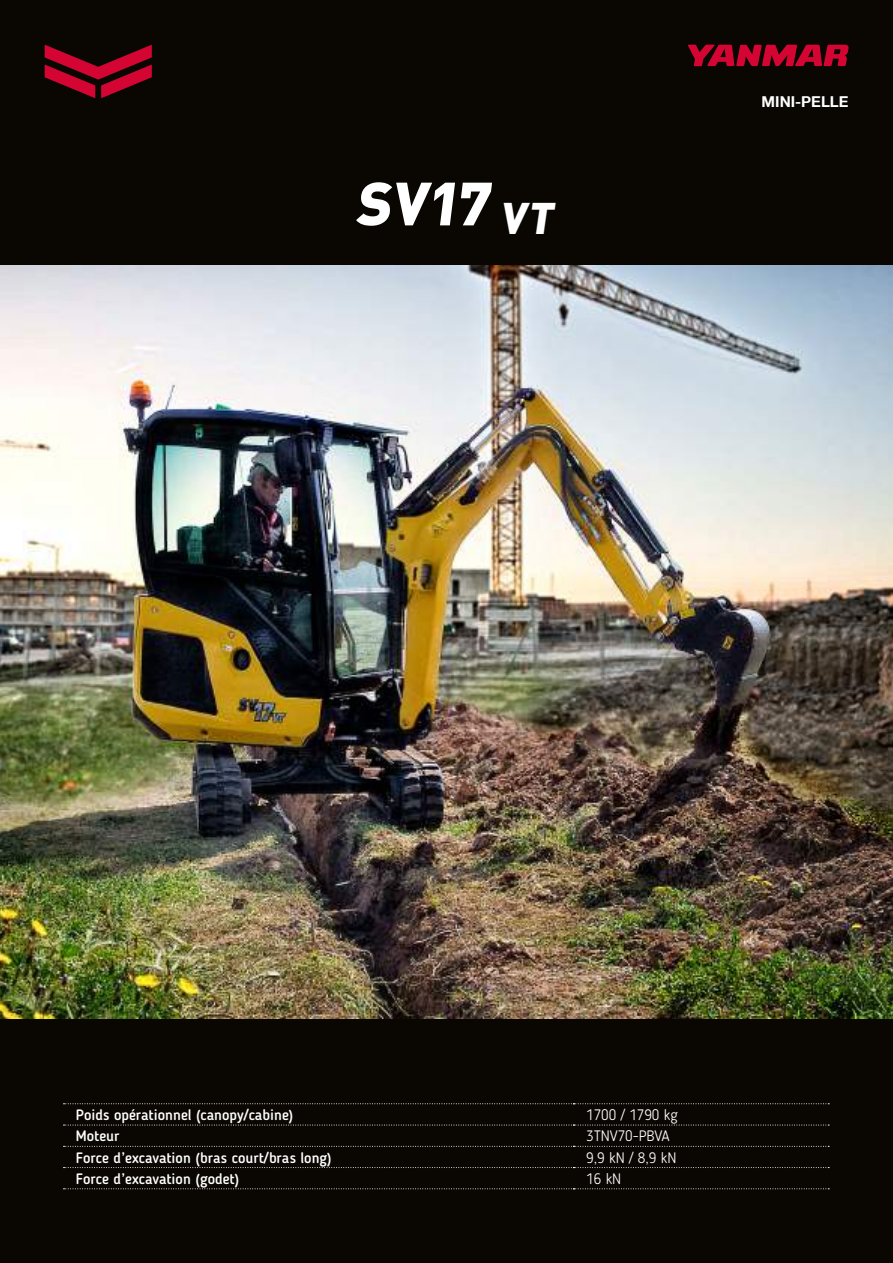
<style>
.page{position:relative;width:893px;height:1263px;background:#0a0602}
.page>*{position:absolute;margin:0;border:0;box-sizing:border-box;transform-origin:0 0}
.t1{font:900 60px "DINOT";color:#fff}
.t2{font:500 15px "Blogger Sans";color:#fff}
.t3{font:300 15px "Blogger Sans";color:#fff}
.t4{font:700 15px "Helvetica Neue LT Com";color:#fff}
</style>
<div class="page">
<img style="left:0;top:266px;width:893px;height:752px">
<svg style="left:688px;top:45px;width:160px;height:21px"></svg>
<svg style="left:64px;top:1103px;width:765px;height:1px"></svg>
<svg style="left:64px;top:1125px;width:765px;height:1px"></svg>
<svg style="left:64px;top:1146px;width:765px;height:1px"></svg>
<svg style="left:64px;top:1167px;width:765px;height:1px"></svg>
<svg style="left:64px;top:1188px;width:765px;height:1px"></svg>
<svg style="left:45px;top:45px;width:107px;height:53px"></svg>
<h1 class="t1" style="left:355px;top:163px;width:207px">SV17 <sub>VT</sub></h1>
<p class="t4" style="left:762px;top:92px;width:88px">MINI-PELLE</p>
<p class="t2" style="left:76px;top:1106px;width:219px">Poids opérationnel (canopy/cabine)</p>
<p class="t3" style="left:586px;top:1106px;width:93px">1700 / 1790 kg</p>
<p class="t2" style="left:76px;top:1127px;width:45px">Moteur</p>
<p class="t3" style="left:586px;top:1127px;width:85px">3TNV70-PBVA</p>
<p class="t2" style="left:76px;top:1148px;width:257px">Force d’excavation (bras court/bras long)</p>
<p class="t3" style="left:586px;top:1148px;width:92px">9,9 kN / 8,9 kN</p>
<p class="t2" style="left:76px;top:1170px;width:165px">Force d’excavation (godet)</p>
<p class="t3" style="left:586px;top:1170px;width:37px">16 kN</p>
</div>
